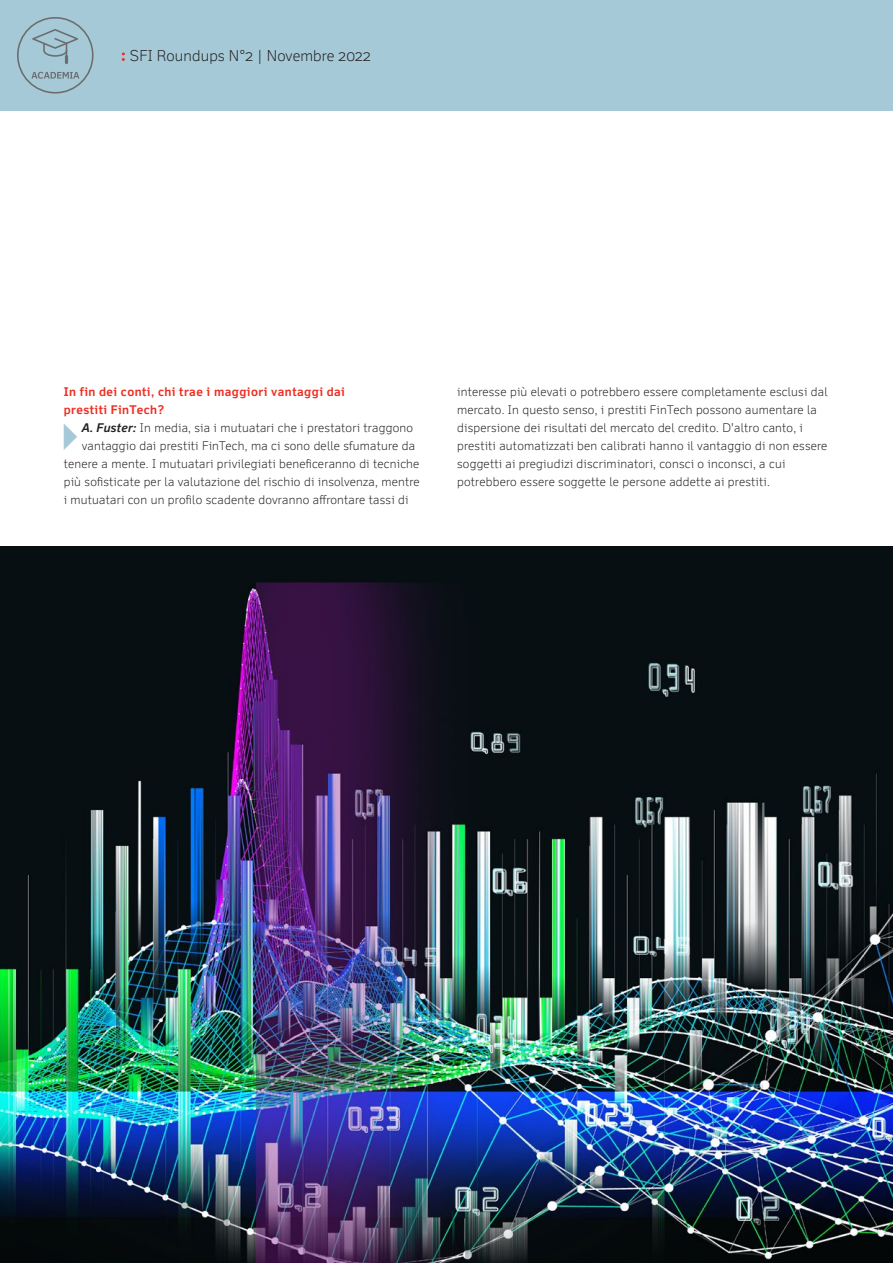
<style>
.page{position:relative;width:893px;height:1263px;background:#fff}
.page>*{position:absolute;margin:0;border:0;box-sizing:border-box;transform-origin:0 0}
.t1{font:300 15px "Felbridge Pro";letter-spacing:.01em;color:#231f20}
.Copy{font:300 12px/18px "Felbridge Pro";letter-spacing:.02em;color:#231f20}
.Subtitle_ohne_absatz{font:700 12px/18px "Felbridge Pro";letter-spacing:.04em;color:#ee2e22}
.s1{font-family:"New Baskerville Std";font-weight:400;font-size:16.5px;color:#ee2e22}
.s2{font-weight:700;font-style:italic}
</style>
<div class="page">
<div style="left:0;top:0;width:893px;height:111px;background:#a5c9d7"></div>
<svg style="left:17px;top:17px;width:77px;height:77px"></svg>
<img style="left:0;top:546px;width:893px;height:717px">
<p class="t1" style="left:121px;top:47px;width:251px"><span class="s1">:</span> SFI Roundups N°2 | Novembre 2022</p>
<p class="Subtitle_ohne_absatz" style="left:64px;top:382px;width:283px">In fin dei conti, chi trae i maggiori vantaggi dai prestiti FinTech?</p>
<p class="Copy" style="left:82px;top:418px;width:333px"><span class="s2">A. Fuster:</span> In media, sia i mutuatari che i prestatori traggono</p>
<p class="Copy" style="left:82px;top:436px;width:335px">vantaggio dai prestiti FinTech, ma ci sono delle sfumature da</p>
<p class="Copy" style="left:64px;top:454px;width:357px">tenere a mente. I mutuatari privilegiati beneficeranno di tecniche</p>
<p class="Copy" style="left:64px;top:472px;width:357px">più sofisticate per la valutazione del rischio di insolvenza, mentre</p>
<p class="Copy" style="left:64px;top:490px;width:346px">i mutuatari con un profilo scadente dovranno affrontare tassi di</p>
<p class="Copy" style="left:457px;top:382px;width:372px">interesse più elevati o potrebbero essere completamente esclusi dal mercato. In questo senso, i prestiti FinTech possono aumentare la dispersione dei risultati del mercato del credito. D'altro canto, i prestiti automatizzati ben calibrati hanno il vantaggio di non essere soggetti ai pregiudizi discriminatori, consci o inconsci, a cui potrebbero essere soggette le persone addette ai prestiti.</p>
</div>
